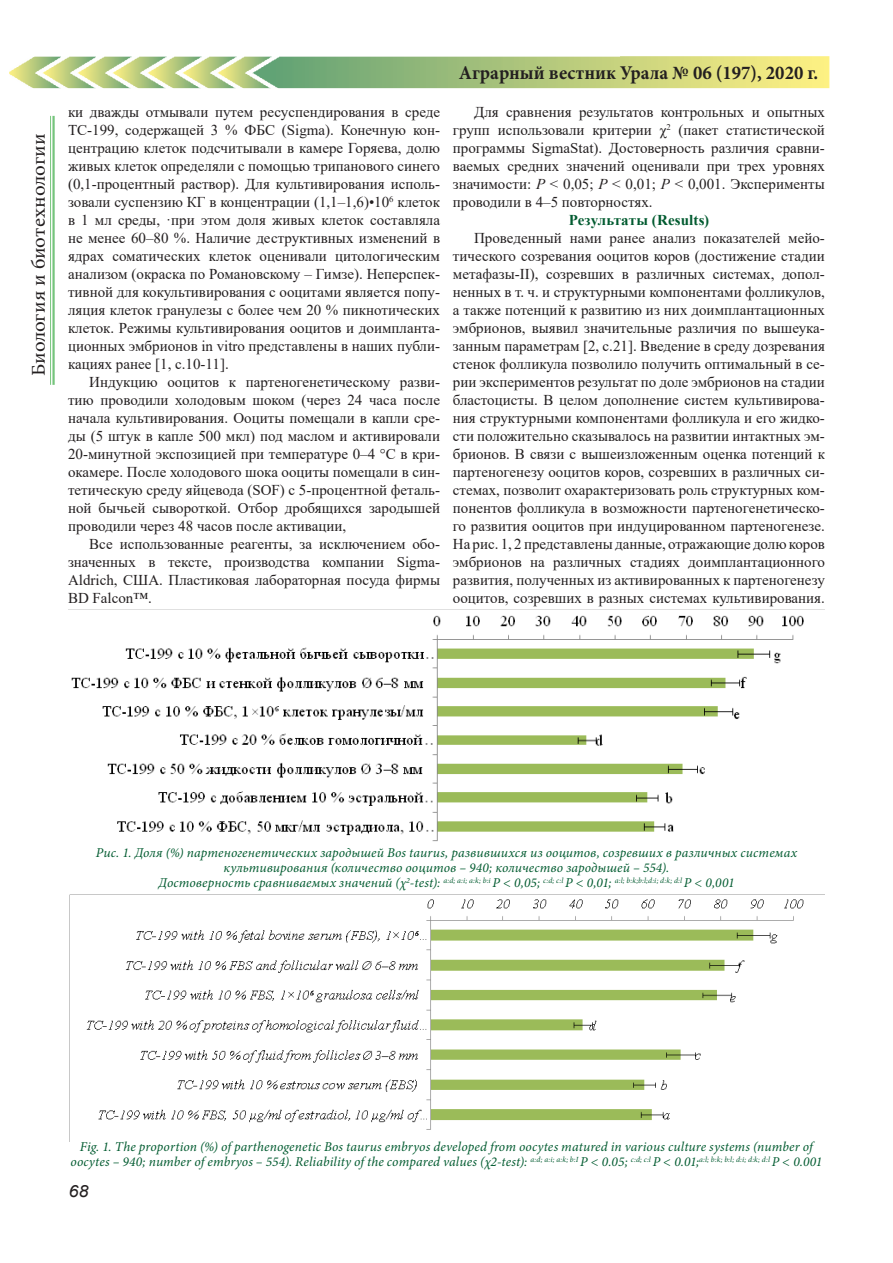
<style>
.page{position:relative;width:893px;height:1263px;background:#fff}
.page>*{position:absolute;margin:0;border:0;box-sizing:border-box;transform-origin:0 0}
.t1{font:700 19.5px "Minion Pro";color:#231f20;scale:.96 1}
.t2{font:19.5px "Minion Pro";letter-spacing:-.01em;color:#231f20;scale:1.08 1}
.t3{font:italic 16.8px "Arial";color:#231f20;scale:1.08 1}
.Default{font:15px/18px "Times New Roman";color:#231f20;text-align:justify}
.List_Paragraph{font:15px/18px "Times New Roman";color:#231f20;text-align:justify}
.подзаголовок{font:700 15px "Times New Roman";letter-spacing:.005em;color:#025b30}
.рисунок{font:italic 13.5px/15px "Minion Pro";letter-spacing:.01em;color:#025b30;text-align:center}
.s1{font-style:italic}
</style>
<div class="page">
<img style="left:9px;top:56px;width:820px;height:32px">
<hr style="left:52px;top:116px;width:3px;height:269px;background:#40ae49">
<hr style="left:50px;top:116px;width:1px;height:269px;background:#40ae49">
<img style="left:68px;top:609px;width:757px;height:233px">
<img style="left:69px;top:894px;width:756px;height:247px">
<h1 class="t2" style="left:26px;top:376px;width:226px;rotate:-90deg">Биология и биотехнологии</h1>
<p class="List_Paragraph" style="left:68px;top:102px;width:374px">ки дважды отмывали путем ресуспендирования в среде ТС-199, содержащей 3 % ФБС (Sigma). Конечную кон&shy;центрацию клеток подсчитывали в камере Горяева, долю живых клеток определяли с помощью трипанового синего (0,1-процентный раствор). Для культивирования исполь&shy;зовали суспензию КГ в концентрации (1,1–1,6)•10<sup>6</sup> клеток в 1 мл среды, ·при этом доля живых клеток составляла не менее 60–80 %. Наличие деструктивных изменений в ядрах соматических клеток оценивали цитологическим анализом (окраска по Романовскому – Гимзе). Неперспек&shy;тивной для кокультивирования с ооцитами является попу&shy;ляция клеток гранулезы с более чем 20 % пикнотических клеток. Режимы культивирования ооцитов и доимпланта&shy;ционных эмбрионов in vitro представлены в наших публи&shy;кациях ранее [1, с.10-11].</p>
<p class="Default" style="left:68px;top:372px;width:374px;text-indent:21px">Индукцию ооцитов к партеногенетическому разви&shy;тию проводили холодовым шоком (через 24 часа после начала культивирования. Ооциты помещали в капли сре&shy;ды (5 штук в капле 500 мкл) под маслом и активировали 20-минутной экспозицией при температуре 0–4 °С в кри&shy;окамере. После холодового шока ооциты помещали в син&shy;тетическую среду яйцевода (SOF) с 5-процентной феталь&shy;ной бычьей сывороткой. Отбор дробящихся зародышей проводили через 48 часов после активации,</p>
<p class="Default" style="left:68px;top:534px;width:374px;text-indent:21px">Все использованные реагенты, за исключением обо&shy;значенных в тексте, производства компании Sigma-Aldrich, США. Пластиковая лабораторная посуда фирмы BD Falcon™.</p>
<h1 class="t1" style="left:459px;top:59px;width:376px">Аграрный вестник Урала № 06 (197), 2020 г.</h1>
<p class="Default" style="left:453px;top:102px;width:374px;text-indent:21px">Для сравнения результатов контрольных и опытных групп использовали критерии χ<sup>2</sup> (пакет статистической программы SigmaStat). Достоверность различия сравни&shy;ваемых средних значений оценивали при трех уровнях значимости: <span class="s1">P</span> &lt; 0,05; <span class="s1">P</span> &lt; 0,01; <span class="s1">P</span> &lt; 0,001. Эксперименты проводили в 4–5 повторностях.</p>
<p class="подзаголовок" style="left:569px;top:209px;width:142px">Результаты (Results)</p>
<p class="Default" style="left:453px;top:228px;width:374px;text-indent:21px">Проведенный нами ранее анализ показателей мейо&shy;тического созревания ооцитов коров (достижение стадии метафазы-II), созревших в различных системах, допол&shy;ненных в т. ч. и структурными компонентами фолликулов, а также потенций к развитию из них доимплантационных эмбрионов, выявил значительные различия по вышеука&shy;занным параметрам [2, с.21]. Введение в среду дозревания стенок фолликула позволило получить оптимальный в се&shy;рии экспериментов результат по доле эмбрионов на стадии бластоцисты. В целом дополнение систем культивирова&shy;ния структурными компонентами фолликула и его жидко&shy;сти положительно сказывалось на развитии интактных эм&shy;брионов. В связи с вышеизложенным оценка потенций к партеногенезу ооцитов коров, созревших в различных си&shy;стемах, позволит охарактеризовать роль структурных ком&shy;понентов фолликула в возможности партеногенетическо&shy;го развития ооцитов при индуцированном партеногенезе.<br>На рис. 1, 2 представлены данные, отражающие долю коров эмбрионов на различных стадиях доимплантационного развития, полученных из активированных к партеногенезу ооцитов, созревших в разных системах культивирования.</p>
<p class="рисунок" style="left:96px;top:845px;width:703px">Рис. 1. Доля (%) партеногенетических зародышей Bos taurus, развившихся из ооцитов, созревших в различных системах культивирования (количество ооцитов – 940; количество зародышей – 554).</p>
<p class="рисунок" style="left:159px;top:875px;width:577px">Достоверность сравниваемых значений (χ<sup>2</sup>-test): <sup>a:d;</sup> <sup>a:i;</sup> <sup>a:k;</sup> <sup>b:i</sup> P &lt; 0,05; <sup>c:d;</sup> <sup>c:l</sup> P &lt; 0,01; <sup>a:l;</sup> <sup>b:k;b:l;d:i;</sup> <sup>d:k;</sup> <sup>d:l</sup> P &lt; 0,001</p>
<p class="рисунок" style="left:71px;top:1139px;width:753px">Fig. 1. The proportion (%) of parthenogenetic Bos taurus embryos developed from oocytes matured in various culture systems (number of oocytes – 940; number of embryos – 554). Reliability of the compared values (χ2-test): <sup>a:d;</sup> <sup>a:i;</sup> <sup>a:k;</sup> <sup>b:I</sup> P &lt; 0.05; <sup>c:d;</sup> <sup>c:l</sup> P &lt; 0.01;<sup>a:l;</sup> <sup>b:k;</sup> <sup>b:l;</sup> <sup>d:i;</sup> <sup>d:k;</sup> <sup>d:l</sup> P &lt; 0.001</p>
<p class="t3" style="left:68px;top:1181px;width:20px">68</p>
</div>
